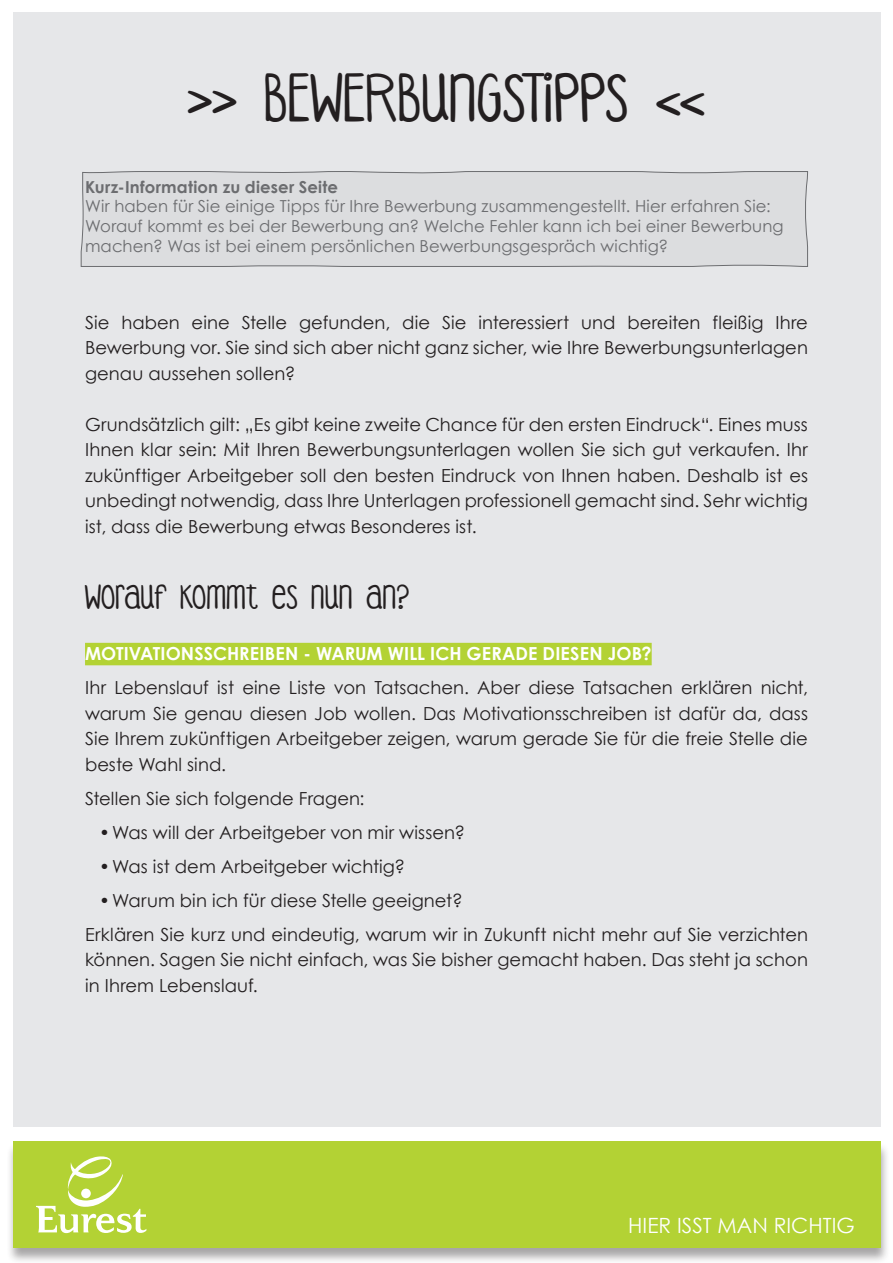
<style>
.page{position:relative;width:893px;height:1263px;background:#fff}
.page>*{position:absolute;margin:0;border:0;box-sizing:border-box;transform-origin:0 0}
.t1{font:45px "DJB Coffee Shoppe Espresso";letter-spacing:-.02em;color:#231f20}
.t2{font:22.5px "DJB Coffee Shoppe Espresso";letter-spacing:-.005em;color:#231f20}
.t3{font:21px "Century Gothic";color:#fff}
.t4{font:18px/25.5px "Century Gothic";letter-spacing:.005em;color:#231f20;text-align:justify}
.t5{font:700 18px "Century Gothic";letter-spacing:.005em;color:#fff}
.t6{font:16.5px/19.8px "Century Gothic";letter-spacing:.01em;color:#6c6d70}
.t7{font:700 16.5px "Century Gothic";letter-spacing:.01em;color:#6c6d70}
</style>
<div class="page">
<div style="left:13px;top:13px;width:867px;height:1114px;background:#e6e7e9"></div>
<div style="left:7px;top:1142px;width:884px;height:121px;background:#231f20;opacity:.4"></div>
<div style="left:13px;top:1142px;width:867px;height:106px;background:#b3d234"></div>
<svg style="left:36px;top:1156px;width:110px;height:77px"></svg>
<div style="left:80px;top:171px;width:728px;height:96px;background:#dcdddf"></div>
<div style="left:85px;top:643px;width:567px;height:22px;background:#b3d234"></div>
<h1 class="t1" style="left:186px;top:80px;width:522px">&gt;&gt; BEWERBUNGSTIPPS &lt;&lt;</h1>
<p class="t7" style="left:85px;top:174px;width:255px">Kurz-Information zu dieser Seite</p>
<p class="t6" style="left:85px;top:196px;width:700px">Wir haben für Sie einige Tipps für Ihre Bewerbung zusammengestellt. Hier erfahren Sie:<br>Worauf kommt es bei der Bewerbung an? Welche Fehler kann ich bei einer Bewerbung machen? Was ist bei einem persönlichen Bewerbungsgespräch wichtig?</p>
<p class="t4" style="left:85px;top:309px;width:724px">Sie haben eine Stelle gefunden, die Sie interessiert und bereiten fleißig Ihre Bewerbung vor. Sie sind sich aber nicht ganz sicher, wie Ihre Bewerbungsunterlagen genau aussehen sollen?</p>
<p class="t4" style="left:85px;top:411px;width:724px">Grundsätzlich gilt: „Es gibt keine zweite Chance für den ersten Eindruck“. Eines muss Ihnen klar sein: Mit Ihren Bewerbungsunterlagen wollen Sie sich gut verkaufen. Ihr zukünftiger Arbeitgeber soll den besten Eindruck von Ihnen haben. Deshalb ist es unbedingt notwendig, dass Ihre Unterlagen professionell gemacht sind. Sehr wichtig ist, dass die Bewerbung etwas Besonderes ist.</p>
<p class="t2" style="left:85px;top:588px;width:321px">WORAUF KOMMT ES NUN AN?</p>
<p class="t5" style="left:85px;top:640px;width:568px">MOTIVATIONSSCHREIBEN - WARUM WILL ICH GERADE DIESEN JOB?</p>
<p class="t4" style="left:85px;top:674px;width:724px">Ihr Lebenslauf ist eine Liste von Tatsachen. Aber diese Tatsachen erklären nicht, warum Sie genau diesen Job wollen. Das Motivationsschreiben ist dafür da, dass Sie Ihrem zukünftigen Arbeitgeber zeigen, warum gerade Sie für die freie Stelle die beste Wahl sind.</p>
<p class="t4" style="left:85px;top:785px;width:281px">Stellen Sie sich folgende Fragen:</p>
<p class="t4" style="left:99px;top:819px;width:367px">•Was will der Arbeitgeber von mir wissen?</p>
<p class="t4" style="left:99px;top:853px;width:307px">•Was ist dem Arbeitgeber wichtig?</p>
<p class="t4" style="left:85px;top:883px;width:724px;line-height:34px;text-indent:14px">•Warum bin ich für diese Stelle geeignet?<br>Erklären Sie kurz und eindeutig, warum wir in Zukunft nicht mehr auf Sie verzichten</p>
<p class="t4" style="left:85px;top:946px;width:724px">können. Sagen Sie nicht einfach, was Sie bisher gemacht haben. Das steht ja schon in Ihrem Lebenslauf.</p>
<p class="t3" style="left:628px;top:1211px;width:228px">HIER ISST MAN RICHTIG</p>
</div>
